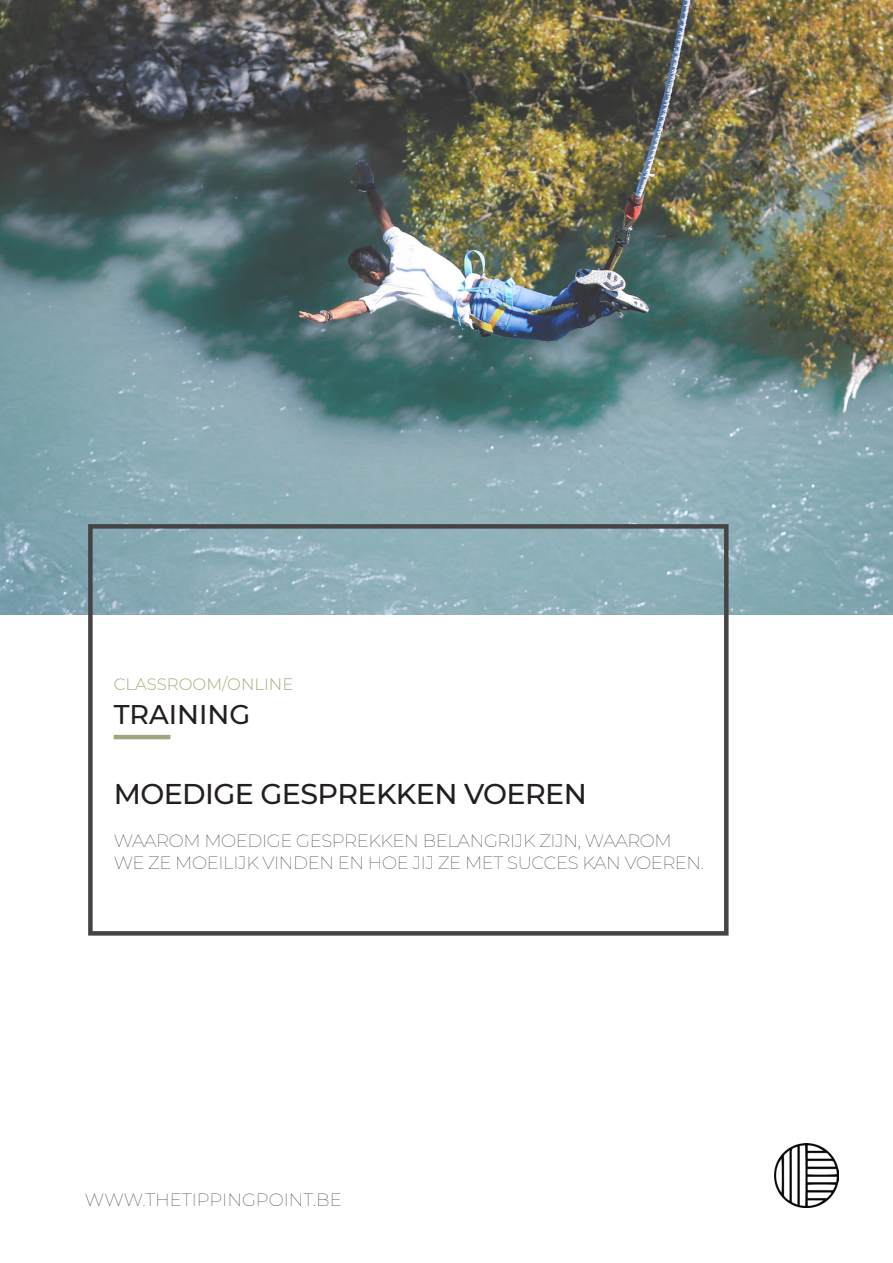
<style>
.page{position:relative;width:893px;height:1263px;background:#fff}
.page>*{position:absolute;margin:0;border:0;box-sizing:border-box;transform-origin:0 0}
.t1{font:500 28.5px "Montserrat";letter-spacing:-.02em;color:#231f20}
.t2{font:500 27px "Montserrat";color:#231f20}
.t3{font:100 18px/21.6px "Montserrat";letter-spacing:-.02em;color:#231f20}
.t4{font:100 18px "Montserrat";color:#231f20}
.t5{font:300 16.5px "Montserrat";color:#aaae7f}
</style>
<div class="page">
<img style="left:0;top:1px;width:893px;height:614px">
<img style="left:775px;top:1143px;width:64px;height:65px">
<hr style="left:114px;top:735px;width:56px;height:4px;background:#9ea87e">
<div style="left:88px;top:524px;width:641px;height:412px;border:4px solid #444"></div>
<p class="t5" style="left:114px;top:673px;width:181px">CLASSROOM/ONLINE</p>
<p class="t2" style="left:114px;top:696px;width:138px">TRAINING</p>
<p class="t1" style="left:114px;top:774px;width:475px">MOEDIGE GESPREKKEN VOEREN</p>
<p class="t3" style="left:114px;top:829px;width:592px">WAAROM MOEDIGE GESPREKKEN BELANGRIJK ZIJN, WAAROM<br>WE ZE MOEILIJK VINDEN EN HOE JIJ ZE MET SUCCES KAN VOEREN.</p>
<p class="t4" style="left:85px;top:1188px;width:258px">WWW.THETIPPINGPOINT.BE</p>
</div>
